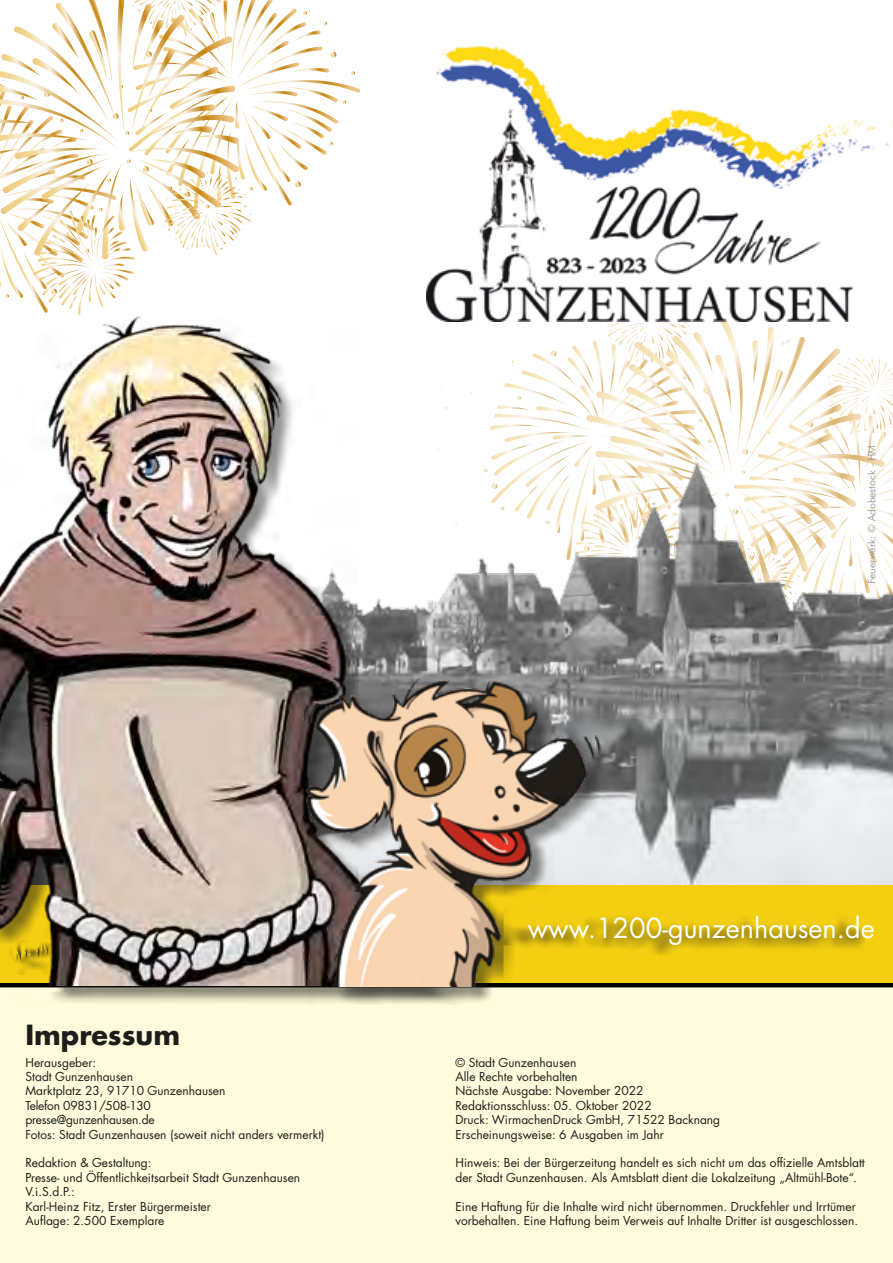
<style>
.page{position:relative;width:893px;height:1263px;background:#fff}
.page>*{position:absolute;margin:0;border:0;box-sizing:border-box;transform-origin:0 0}
.t1{font:27px "Futura LT Pro";color:#fff}
.t2{font:700 27px "Futura LT Pro";color:#1d1d1b}
.t3{font:12px/14.4px "Futura LT Pro";color:#1d1d1b}
.t4{font:300 10.5px "Futura BT";color:#878787}
</style>
<div class="page">
<svg style="left:545px;top:321px;width:304px;height:15px"></svg>
<img style="left:534px;top:336px;width:359px;height:549px">
<div style="left:0;top:982px;width:893px;height:281px;background:#fffbdc"></div>
<div style="left:0;top:885px;width:893px;height:97px;background:#f4cf11"></div>
<svg style="left:0;top:0;width:360px;height:233px"></svg>
<img style="left:0;top:233px;width:534px;height:752px">
<div style="left:307px;top:680px;width:312px;height:325px;background:#1d1d1b;opacity:.5"></div>
<img style="left:132px;top:570px;width:549px;height:416px">
<img style="left:9px;top:940px;width:50px;height:34px">
<div style="left:506px;top:913px;width:363px;height:45px;background:#1d1d1b;opacity:.75"></div>
<img style="left:426px;top:46px;width:467px;height:275px">
<p class="t4" style="left:865px;top:584px;width:140px;rotate:-90deg">Feuerwerk: © Adobestock - HM</p>
<h1 class="t2" style="left:26px;top:1014px;width:156px">Impressum</h1>
<p class="t3" style="left:26px;top:1055px;width:301px">Herausgeber:<br>Stadt Gunzenhausen<br>Marktplatz 23, 91710 Gunzenhausen<br>Telefon 09831/508-130<br>presse@gunzenhausen.de<br>Fotos: Stadt Gunzenhausen (soweit nicht anders vermerkt)</p>
<p class="t3" style="left:26px;top:1156px;width:276px">Redaktion &amp; Gestaltung:<br>Presse- und Öffentlichkeitsarbeit Stadt Gunzenhausen<br>V.i.S.d.P.:<br>Karl-Heinz Fitz, Erster Bürgermeister<br>Auflage: 2.500 Exemplare</p>
<h1 class="t1" style="left:528px;top:909px;width:349px">www.1200-gunzenhausen.de</h1>
<p class="t3" style="left:455px;top:1055px;width:266px">© Stadt Gunzenhausen<br>Alle Rechte vorbehalten<br>Nächste Ausgabe: November 2022<br>Redaktionsschluss: 05. Oktober 2022<br>Druck: WirmachenDruck GmbH, 71522 Backnang Erscheinungsweise: 6 Ausgaben im Jahr</p>
<p class="t3" style="left:455px;top:1156px;width:411px">Hinweis: Bei der Bürgerzeitung handelt es sich nicht um das offizielle Amtsblatt der Stadt Gunzenhausen. Als Amtsblatt dient die Lokalzeitung „Altmühl-Bote“.</p>
<p class="t3" style="left:455px;top:1199px;width:404px">Eine Haftung für die Inhalte wird nicht übernommen. Druckfehler und Irrtümer vorbehalten. Eine Haftung beim Verweis auf Inhalte Dritter ist ausgeschlossen.</p>
</div>
